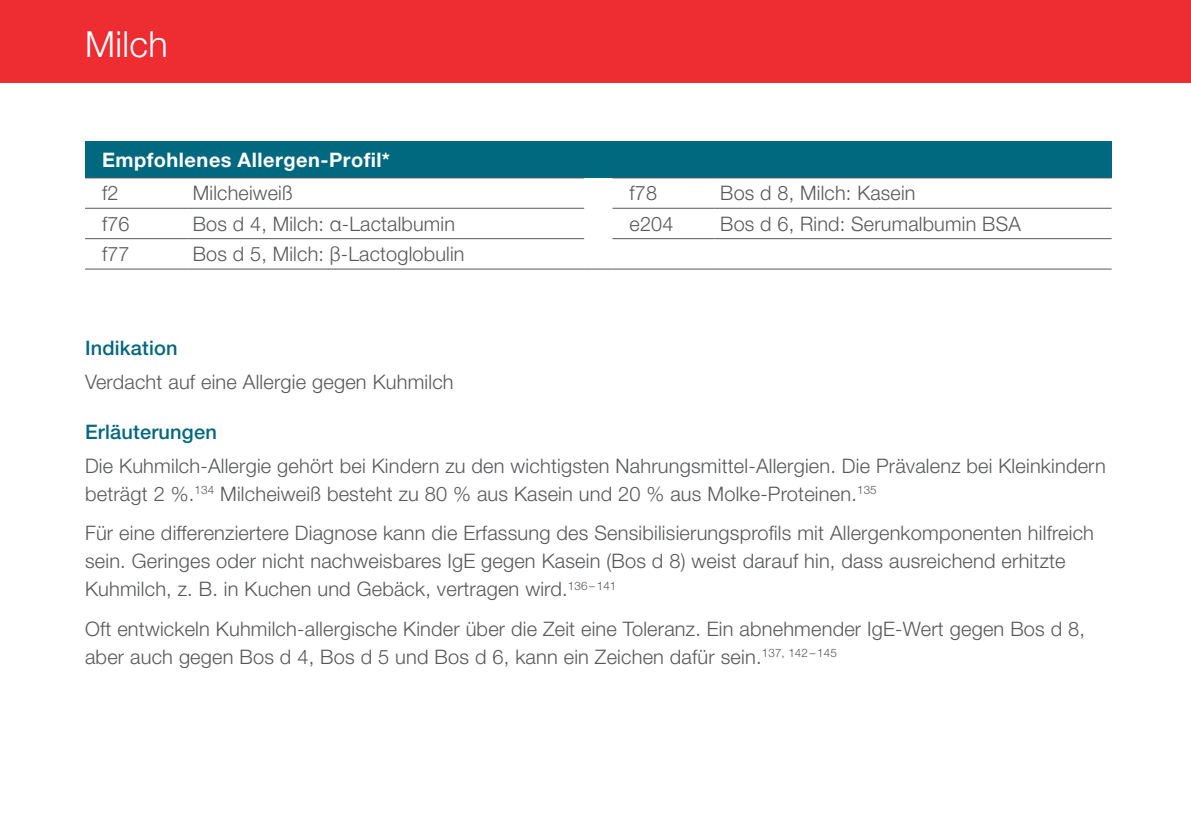
<style>
.page{position:relative;width:1191px;height:840px;background:#fff}
.page>*{position:absolute;margin:0;border:0;box-sizing:border-box;transform-origin:0 0}
.t1{font:300 36px "Helvetica Neue LT Std";letter-spacing:.01em;color:#fff}
.t2{font:300 20px/28px "Helvetica Neue LT Std";letter-spacing:.01em;color:#57585a}
.Title_Row_-_Left{font:700 20px "Helvetica Neue LT Std";letter-spacing:.025em;color:#fff}
.t3{font:500 20px "Helvetica Neue LT Std";letter-spacing:.01em;color:#00687f}
.s1{font-family:"Helvetica"}
</style>
<div class="page">
<div style="left:0;top:0;width:1191px;height:82px;background:#ee2d33"></div>
<div style="left:85px;top:142px;width:1026px;height:36px;background:#00687f"></div>
<hr style="left:85px;top:268px;width:102px;height:1px;background:#57585a">
<hr style="left:187px;top:268px;width:397px;height:1px;background:#57585a">
<hr style="left:612px;top:177px;width:102px;height:1px;background:#57585a">
<hr style="left:612px;top:208px;width:102px;height:1px;background:#57585a">
<hr style="left:612px;top:238px;width:102px;height:1px;background:#57585a">
<hr style="left:714px;top:177px;width:397px;height:1px;background:#57585a">
<hr style="left:714px;top:208px;width:397px;height:1px;background:#57585a">
<hr style="left:714px;top:238px;width:397px;height:1px;background:#57585a">
<hr style="left:612px;top:268px;width:102px;height:1px;background:#57585a">
<hr style="left:714px;top:268px;width:397px;height:1px;background:#57585a">
<hr style="left:85px;top:177px;width:102px;height:1px;background:#57585a">
<hr style="left:187px;top:177px;width:397px;height:1px;background:#57585a">
<hr style="left:85px;top:208px;width:102px;height:1px;background:#57585a">
<hr style="left:85px;top:238px;width:102px;height:1px;background:#57585a">
<hr style="left:187px;top:208px;width:397px;height:1px;background:#57585a">
<hr style="left:187px;top:238px;width:397px;height:1px;background:#57585a">
<svg style="left:584px;top:268px;width:28px;height:1px"></svg>
<p class="t1" style="left:85px;top:22px;width:84px">Milch</p>
<p class="Title_Row_-_Left" style="left:102px;top:147px;width:289px">Empfohlenes Allergen-Profil*</p>
<p class="t2" style="left:102px;top:178px;width:18px">f2</p>
<p class="t2" style="left:193px;top:178px;width:101px">Milcheiweiß</p>
<p class="t2" style="left:629px;top:178px;width:29px">f78</p>
<p class="t2" style="left:720px;top:178px;width:197px">Bos d 8, Milch: Kasein</p>
<p class="t2" style="left:102px;top:209px;width:29px">f76</p>
<p class="t2" style="left:193px;top:209px;width:264px">Bos d 4, Milch: <span class="s1">α</span>-Lactalbumin</p>
<p class="t2" style="left:629px;top:209px;width:45px">e204</p>
<p class="t2" style="left:720px;top:209px;width:302px">Bos d 6, Rind: Serumalbumin BSA</p>
<p class="t2" style="left:102px;top:239px;width:29px">f77</p>
<p class="t2" style="left:193px;top:239px;width:273px">Bos d 5, Milch: <span class="s1">β</span>-Lactoglobulin</p>
<p class="t3" style="left:85px;top:335px;width:94px">Indikation</p>
<p class="t2" style="left:85px;top:367px;width:370px">Verdacht auf eine Allergie gegen Kuhmilch</p>
<p class="t3" style="left:85px;top:420px;width:133px">Erläuterungen</p>
<p class="t2" style="left:85px;top:451px;width:1022px">Die Kuhmilch-Allergie gehört bei Kindern zu den wichtigsten Nahrungsmittel-Allergien. Die Prävalenz bei Kleinkindern beträgt 2 %.<sup>134</sup> Milcheiweiß besteht zu 80 % aus Kasein und 20 % aus Molke-Proteinen.<sup>135</sup></p>
<p class="t2" style="left:85px;top:518px;width:1010px">Für eine differenziertere Diagnose kann die Erfassung des Sensibilisierungsprofils mit Allergenkomponenten hilfreich sein. Geringes oder nicht nachweisbares IgE gegen Kasein (Bos d 8) weist darauf hin, dass ausreichend erhitzte<br>Kuhmilch, z. B. in Kuchen und Gebäck, vertragen wird.<sup>136</sup> <sup>–</sup> <sup>141</sup></p>
<p class="t2" style="left:85px;top:614px;width:1001px">Oft entwickeln Kuhmilch-allergische Kinder über die Zeit eine Toleranz. Ein abnehmender IgE-Wert gegen Bos d 8, aber auch gegen Bos d 4, Bos d 5 und Bos d 6, kann ein Zeichen dafür sein.<sup>137,</sup> <sup>142</sup> <sup>–</sup> <sup>145</sup></p>
</div>
